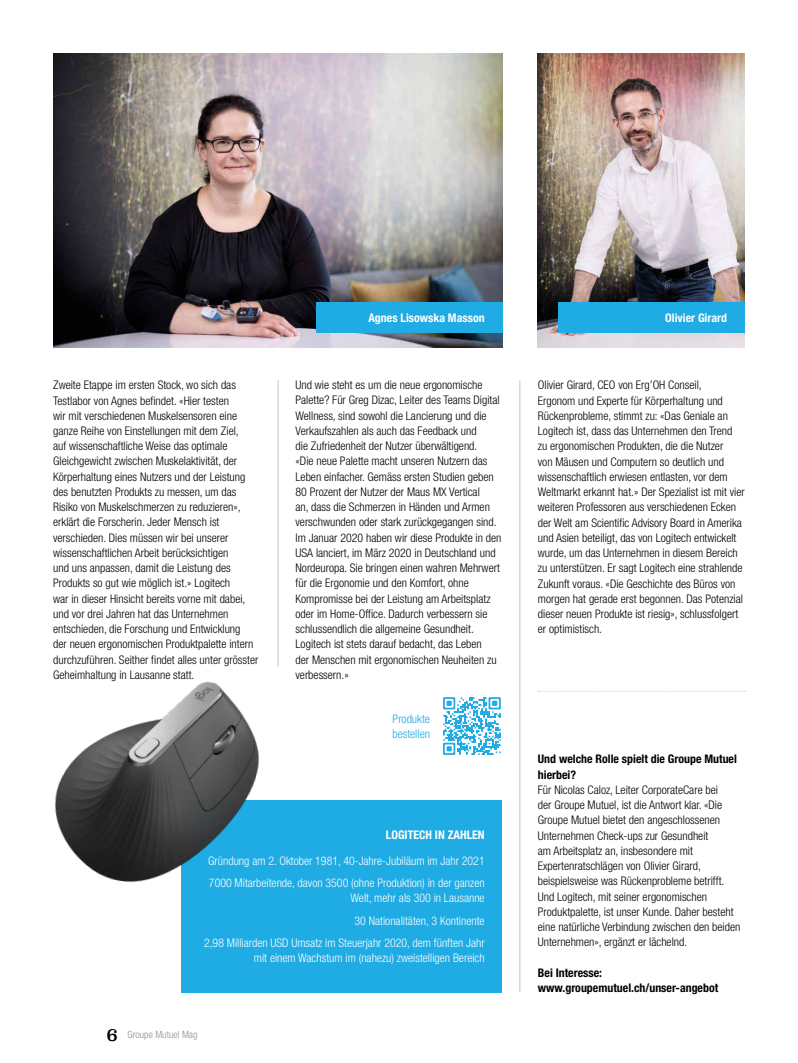
<style>
.page{position:relative;width:798px;height:1063px;background:#fff}
.page>*{position:absolute;margin:0;border:0;box-sizing:border-box;transform-origin:0 0}
.t1{font:300 condensed 11.88px/15.2px "Helvetica Neue LT";color:#000}
.t2{font:300 condensed 11.88px/22.4px "Helvetica Neue LT";color:#fff}
.t3{font:700 condensed 11.88px/15.2px "Helvetica Neue LT";color:#000}
.t4{font:700 condensed 11.88px "Helvetica Neue LT";color:#fff}
.t5{font:300 condensed 11.88px/15.2px "Helvetica Neue LT";color:#1fabe3}
.t6{font:300 condensed 10px "Helvetica Neue LT";color:#929292}
.s1{font-family:"Superclarendon";font-weight:400;font-stretch:normal;font-size:17.5px;color:#000}
</style>
<div class="page">
<img style="left:53px;top:53px;width:449px;height:294px">
<img style="left:537px;top:53px;width:207px;height:294px">
<div style="left:181px;top:800px;width:321px;height:192px;background:#1fabe3"></div>
<img style="left:54px;top:616px;width:225px;height:267px">
<div style="left:315px;top:302px;width:187px;height:30px;background:#1fabe3"></div>
<div style="left:557px;top:302px;width:187px;height:30px;background:#1fabe3"></div>
<svg style="left:443px;top:697px;width:57px;height:58px"></svg>
<hr style="left:278px;top:380px;width:1px;height:286px;background:#c6c6c6">
<svg style="left:537px;top:691px;width:208px;height:1px"></svg>
<hr style="left:519px;top:380px;width:1px;height:612px;background:#c6c6c6">
<p class="t4" style="left:368px;top:310px;width:118px">Agnes Lisowska Masson</p>
<p class="t4" style="left:665px;top:310px;width:63px">Olivier Girard</p>
<p class="t1" style="left:53px;top:377px;width:207px">Zweite Etappe im ersten Stock, wo sich das Testlabor von Agnes befindet. «Hier testen<br>wir mit verschiedenen Muskelsensoren eine ganze Reihe von Einstellungen mit dem Ziel,<br>auf wissenschaftliche Weise das optimale Gleichgewicht zwischen Muskelaktivität, der Körperhaltung eines Nutzers und der Leistung des benutzten Produkts zu messen, um das Risiko von Muskelschmerzen zu reduzieren», erklärt die Forscherin. Jeder Mensch ist verschieden. Dies müssen wir bei unserer wissenschaftlichen Arbeit berücksichtigen<br>und uns anpassen, damit die Leistung des Produkts so gut wie möglich ist.» Logitech<br>war in dieser Hinsicht bereits vorne mit dabei, und vor drei Jahren hat das Unternehmen entschieden, die Forschung und Entwicklung<br>der neuen ergonomischen Produktpalette intern durchzuführen. Seither findet alles unter grösster Geheimhaltung in Lausanne statt.</p>
<p class="t1" style="left:295px;top:377px;width:207px">Und wie steht es um die neue ergonomische Palette? Für Greg Dizac, Leiter des Teams Digital Wellness, sind sowohl die Lancierung und die Verkaufszahlen als auch das Feedback und<br>die Zufriedenheit der Nutzer überwältigend.<br>«Die neue Palette macht unseren Nutzern das Leben einfacher. Gemäss ersten Studien geben 80 Prozent der Nutzer der Maus MX Vertical<br>an, dass die Schmerzen in Händen und Armen verschwunden oder stark zurückgegangen sind.<br>Im Januar 2020 haben wir diese Produkte in den USA lanciert, im März 2020 in Deutschland und Nordeuropa. Sie bringen einen wahren Mehrwert für die Ergonomie und den Komfort, ohne Kompromisse bei der Leistung am Arbeitsplatz oder im Home-Office. Dadurch verbessern sie schlussendlich die allgemeine Gesundheit.<br>Logitech ist stets darauf bedacht, das Leben<br>der Menschen mit ergonomischen Neuheiten zu verbessern.»</p>
<p class="t5" style="left:392px;top:711px;width:39px">Produkte bestellen</p>
<p class="t4" style="left:386px;top:828px;width:100px">LOGITECH IN ZAHLEN</p>
<p class="t2" style="left:208px;top:849px;width:278px">Gründung am 2. Oktober 1981, 40-Jahre-Jubiläum im Jahr 2021<br>7000 Mitarbeitende, davon 3500 (ohne Produktion) in der ganzen</p>
<p class="t2" style="left:204px;top:887px;width:282px;text-align:right">Welt, mehr als 300 in Lausanne<br>30 Nationalitäten, 3 Kontinente<br>2,98 Milliarden USD Umsatz im Steuerjahr 2020, dem fünften Jahr</p>
<p class="t2" style="left:254px;top:947px;width:232px">mit einem Wachstum im (nahezu) zweistelligen Bereich</p>
<p class="t6" style="left:106px;top:1029px;width:93px"><span class="s1">6</span> Groupe Mutuel Mag</p>
<p class="t1" style="left:537px;top:377px;width:208px">Olivier Girard, CEO von Erg’OH Conseil,<br>Ergonom und Experte für Körperhaltung und Rückenprobleme, stimmt zu: «Das Geniale an Logitech ist, dass das Unternehmen den Trend zu ergonomischen Produkten, die die Nutzer<br>von Mäusen und Computern so deutlich und wissenschaftlich erwiesen entlasten, vor dem Weltmarkt erkannt hat.» Der Spezialist ist mit vier weiteren Professoren aus verschiedenen Ecken der Welt am Scientific Advisory Board in Amerika und Asien beteiligt, das von Logitech entwickelt wurde, um das Unternehmen in diesem Bereich zu unterstützen. Er sagt Logitech eine strahlende Zukunft voraus. «Die Geschichte des Büros von morgen hat gerade erst begonnen. Das Potenzial dieser neuen Produkte ist riesig», schlussfolgert er optimistisch.</p>
<p class="t3" style="left:537px;top:751px;width:200px">Und welche Rolle spielt die Groupe Mutuel hierbei?</p>
<p class="t1" style="left:537px;top:782px;width:204px">Für Nicolas Caloz, Leiter CorporateCare bei<br>der Groupe Mutuel, ist die Antwort klar. «Die Groupe Mutuel bietet den angeschlossenen Unternehmen Check-ups zur Gesundheit<br>am Arbeitsplatz an, insbesondere mit Expertenratschlägen von Olivier Girard, beispielsweise was Rückenprobleme betrifft.<br>Und Logitech, mit seiner ergonomischen Produktpalette, ist unser Kunde. Daher besteht eine natürliche Verbindung zwischen den beiden Unternehmen», ergänzt er lächelnd.</p>
<p class="t3" style="left:537px;top:965px;width:182px">Bei Interesse: www.groupemutuel.ch/unser-angebot</p>
</div>
